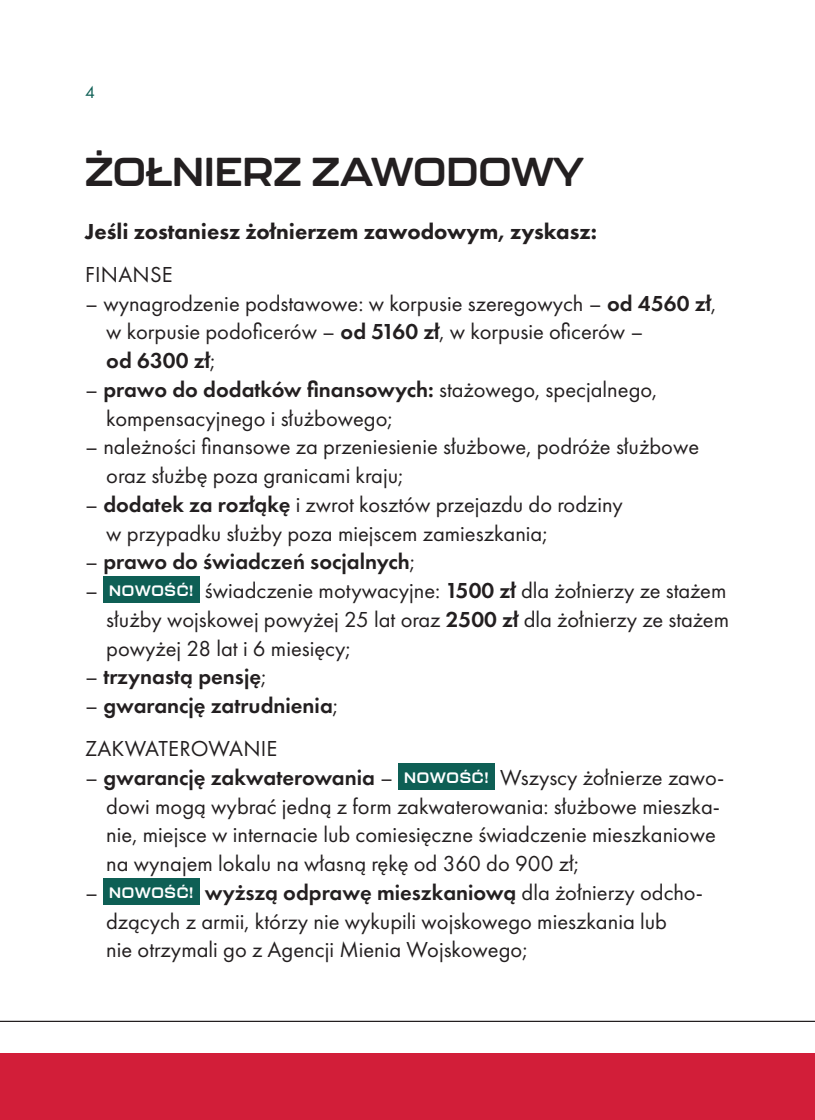
<style>
.page{position:relative;width:815px;height:1120px;background:#fff}
.page>*{position:absolute;margin:0;border:0;box-sizing:border-box;transform-origin:0 0}
.ul_tytuł_duży{font:700 40px "Kallisto";color:#231f20}
.ul_wypunktowanie_1{font:22.5px/28.8px "Futura PT";color:#231f20}
.ul_wypunktowanie_1-2{font:600 22.5px "Futura PT";color:#231f20}
.ul_wyroznienie{font:800 22.5px "Futura PT";color:#231f20}
.ul_podstawowy{font:22.5px "Futura PT";letter-spacing:.01em;color:#231f20}
.t1{font:17.5px "Futura PT";color:#0e5f55}
.t2{font:700 15px "Kallisto";letter-spacing:.05em;color:#fff}
.s1{font-weight:600}
.s2{font-weight:400}
</style>
<div class="page">
<div style="left:0;top:1053px;width:815px;height:67px;background:#d21e39"></div>
<hr style="left:0;top:1020px;width:815px;height:2px;background:#231f20">
<div style="left:103px;top:576px;width:97px;height:27px;background:#0e5f55"></div>
<div style="left:399px;top:763px;width:96px;height:27px;background:#0e5f55"></div>
<div style="left:103px;top:878px;width:97px;height:27px;background:#0e5f55"></div>
<p class="t1" style="left:85px;top:82px;width:11px">4</p>
<p class="ul_tytuł_duży" style="left:85px;top:148px;width:500px">ŻOŁNIERZ ZAWODOWY</p>
<p class="ul_wyroznienie" style="left:85px;top:217px;width:513px">Jeśli zostaniesz żołnierzem zawodowym, zyskasz:</p>
<p class="ul_podstawowy" style="left:85px;top:261px;width:89px">FINANSE</p>
<p class="ul_wypunktowanie_1" style="left:106px;top:289px;width:611px;text-indent:-21px">– wynagrodzenie podstawowe: w korpusie szeregowych – <span class="s1">od 4560 zł</span>, w korpusie podoficerów – <span class="s1">od 5160 zł</span>, w korpusie oficerów –<br><span class="s1">od 6300 zł</span>;</p>
<p class="ul_wypunktowanie_1" style="left:106px;top:375px;width:553px;text-indent:-21px">– <span class="s1">prawo do dodatków finansowych:</span> stażowego, specjalnego, kompensacyjnego i służbowego;</p>
<p class="ul_wypunktowanie_1" style="left:106px;top:432px;width:594px;text-indent:-21px">– należności finansowe za przeniesienie służbowe, podróże służbowe oraz służbę poza granicami kraju;</p>
<p class="ul_wypunktowanie_1" style="left:106px;top:490px;width:518px;text-indent:-21px">– <span class="s1">dodatek za rozłąkę</span> i zwrot kosztów przejazdu do rodziny w przypadku służby poza miejscem zamieszkania;</p>
<p class="ul_wypunktowanie_1-2" style="left:85px;top:548px;width:332px"><span class="s2">–</span> prawo do świadczeń socjalnych<span class="s2">;</span></p>
<p class="ul_wypunktowanie_1" style="left:85px;top:576px;width:15px">–</p>
<p class="t2" style="left:109px;top:581px;width:86px">NOWOŚĆ!</p>
<p class="ul_wypunktowanie_1" style="left:106px;top:576px;width:624px;text-align:justify;text-indent:99px">świadczenie motywacyjne: <span class="s1">1500 zł</span> dla żołnierzy ze stażem służby wojskowej powyżej 25 lat oraz <span class="s1">2500 zł</span> dla żołnierzy ze stażem powyżej 28 lat i 6 miesięcy;</p>
<p class="ul_wypunktowanie_1-2" style="left:85px;top:663px;width:183px"><span class="s2">–</span> trzynastą pensję<span class="s2">;</span></p>
<p class="ul_wypunktowanie_1-2" style="left:85px;top:691px;width:254px"><span class="s2">–</span> gwarancję zatrudnienia<span class="s2">;</span></p>
<p class="ul_podstawowy" style="left:85px;top:735px;width:194px">ZAKWATEROWANIE</p>
<p class="ul_wypunktowanie_1-2" style="left:85px;top:763px;width:310px"><span class="s2">–</span> gwarancję zakwaterowania <span class="s2">–</span></p>
<p class="t2" style="left:404px;top:768px;width:86px">NOWOŚĆ!</p>
<p class="ul_wypunktowanie_1" style="left:106px;top:763px;width:619px;text-indent:394px">Wszyscy żołnierze zawo&shy;dowi mogą wybrać jedną z form zakwaterowania: służbowe mieszka&shy;nie, miejsce w internacie lub comiesięczne świadczenie mieszkaniowe na wynajem lokalu na własną rękę od 360 do 900 zł;</p>
<p class="ul_wypunktowanie_1" style="left:106px;top:878px;width:598px;text-indent:99px"><span class="s1">wyższą odprawę mieszkaniową</span> dla żołnierzy odcho&shy;dzących z armii, którzy nie wykupili wojskowego mieszkania lub<br>nie otrzymali go z Agencji Mienia Wojskowego;</p>
<p class="ul_wypunktowanie_1" style="left:85px;top:878px;width:15px">–</p>
<p class="t2" style="left:109px;top:883px;width:86px">NOWOŚĆ!</p>
</div>
